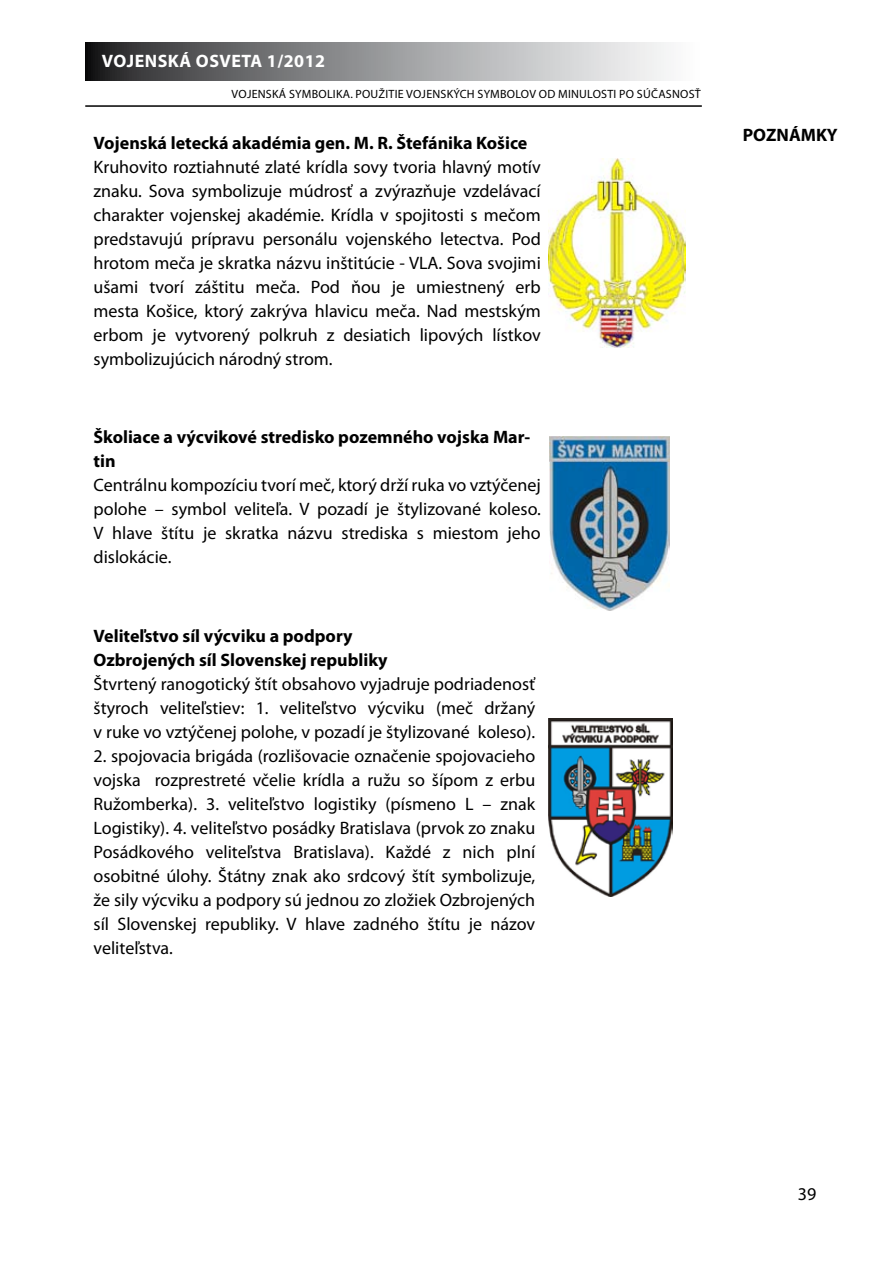
<style>
.page{position:relative;width:893px;height:1263px;background:#fff}
.page>*{position:absolute;margin:0;border:0;box-sizing:border-box;transform-origin:0 0}
.t1{font:18px/24px "Myriad Pro";color:#000;text-align:justify}
.t2{font:700 18px/24px "Myriad Pro";color:#000}
.t3{font:700 18px "Myriad Pro";letter-spacing:.025em;color:#fff}
.t4{font:12px "Myriad Pro";letter-spacing:.02em;color:#000}
</style>
<div class="page">
<svg style="left:85px;top:43px;width:581px;height:38px;background:#929394"></svg>
<hr style="left:85px;top:105px;width:617px;height:2px;background:#000">
<img style="left:548px;top:159px;width:138px;height:188px">
<img style="left:549px;top:436px;width:121px;height:175px">
<img style="left:549px;top:718px;width:124px;height:178px">
<p class="t3" style="left:102px;top:49px;width:225px">VOJENSKÁ OSVETA 1/2012</p>
<p class="t4" style="left:232px;top:87px;width:15px">Vojenská</p>
<p class="t4" style="left:289px;top:87px;width:8px">symbolika</p>
<p class="t4" style="left:350px;top:87px;width:41px">. Použitie</p>
<p class="t4" style="left:406px;top:87px;width:8px">vojensk</p>
<p class="t4" style="left:453px;top:87px;width:33px">ých symbolov</p>
<p class="t4" style="left:539px;top:87px;width:27px">od minulosti</p>
<p class="t4" style="left:619px;top:87px;width:26px">po súčasnosť</p>
<p class="t2" style="left:94px;top:130px;width:435px">Vojenská letecká akadémia gen. M. R. Štefánika Košice</p>
<p class="t1" style="left:94px;top:154px;width:449px">Kruhovito roztiahnuté zlaté krídla sovy tvoria hlavný motív znaku. Sova symbolizuje múdrosť a zvýrazňuje vzdelávací charakter vojenskej akadémie. Krídla v spojitosti s mečom predstavujú prípravu personálu vojenského letectva. Pod hrotom meča je skratka názvu inštitúcie - VLA. Sova svojimi ušami tvorí záštitu meča. Pod ňou je umiestnený erb mesta Košice, ktorý zakrýva hlavicu meča. Nad mestským erbom je vytvorený polkruh z desiatich lipových lístkov symbolizujúcich národný strom.</p>
<p class="t2" style="left:94px;top:424px;width:438px">Školiace a výcvikové stredisko pozemného vojska Mar&shy;tin</p>
<p class="t1" style="left:94px;top:473px;width:449px">Centrálnu kompozíciu tvorí meč, ktorý drží ruka vo vztýčenej polohe – symbol veliteľa. V pozadí je štylizované koleso.<br>V hlave štítu je skratka názvu strediska s miestom jeho dislokácie.</p>
<p class="t2" style="left:94px;top:623px;width:296px">Veliteľstvo síl výcviku a podpory<br>Ozbrojených síl Slovenskej republiky</p>
<p class="t1" style="left:94px;top:671px;width:443px">Štvrtený ranogotický štít obsahovo vyjadruje podriadenosť štyroch veliteľstiev: 1. veliteľstvo výcviku (meč držaný v ruke vo vztýčenej polohe, v pozadí je štylizované koleso).</p>
<p class="t1" style="left:94px;top:743px;width:443px">2. spojovacia brigáda (rozlišovacie označenie spojovacieho vojska rozprestreté včelie krídla a ružu so šípom z erbu Ružomberka). 3. veliteľstvo logistiky (písmeno L – znak Logistiky). 4. veliteľstvo posádky Bratislava (prvok zo znaku Posádkového veliteľstva Bratislava). Každé z nich plní osobitné úlohy. Štátny znak ako srdcový štít symbolizuje, že sily výcviku a podpory sú jednou zo zložiek Ozbrojených síl Slovenskej republiky. V hlave zadného štítu je názov veliteľstva.</p>
<p class="t2" style="left:743px;top:123px;width:96px">POZNÁMKY</p>
<p class="t1" style="left:798px;top:1181px;width:20px">39</p>
</div>
